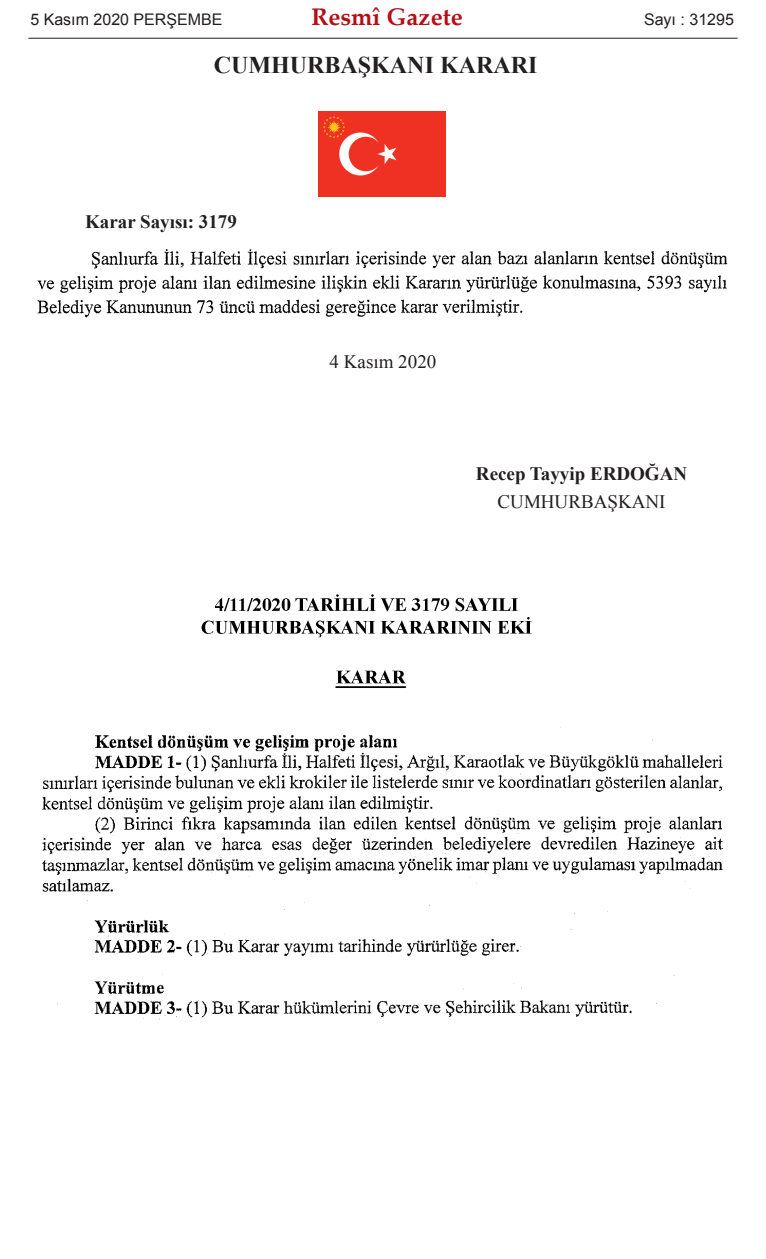
<style>
.page{position:relative;width:766px;height:1259px;background:#fff}
.page>*{position:absolute;margin:0;border:0;box-sizing:border-box;transform-origin:0 0}
.t1{font:700 24px "Times New Roman";color:#231f20}
.t2{font:700 24px "Palatino Linotype";color:#b40e16}
.t3{font:700 19px "Times New Roman";color:#231f20}
.t4{font:19px "Times New Roman";color:#231f20}
.t5{font:16px "Arial";color:#231f20}
</style>
<div class="page">
<img style="left:318px;top:111px;width:127px;height:85px">
<img style="left:37px;top:249px;width:691px;height:69px">
<img style="left:42px;top:594px;width:681px;height:426px">
<hr style="left:28px;top:38px;width:709px;height:1px;background:#231f20">
<p class="t5" style="left:30px;top:11px;width:194px">5 Kasım 2020 PERŞEMBE</p>
<p class="t2" style="left:311px;top:8px;width:153px">Resmî Gazete</p>
<p class="t5" style="left:643px;top:11px;width:91px">Sayı : 31295</p>
<p class="t1" style="left:214px;top:52px;width:325px">CUMHURBAŞKANI KARARI</p>
<p class="t3" style="left:85px;top:211px;width:153px">Karar Sayısı: 3179</p>
<p class="t4" style="left:329px;top:351px;width:108px">4 Kasım 2020</p>
<p class="t3" style="left:476px;top:463px;width:213px">Recep Tayyip ERDOĞAN</p>
<p class="t4" style="left:497px;top:491px;width:169px">CUMHURBAŞKANI</p>
</div>
